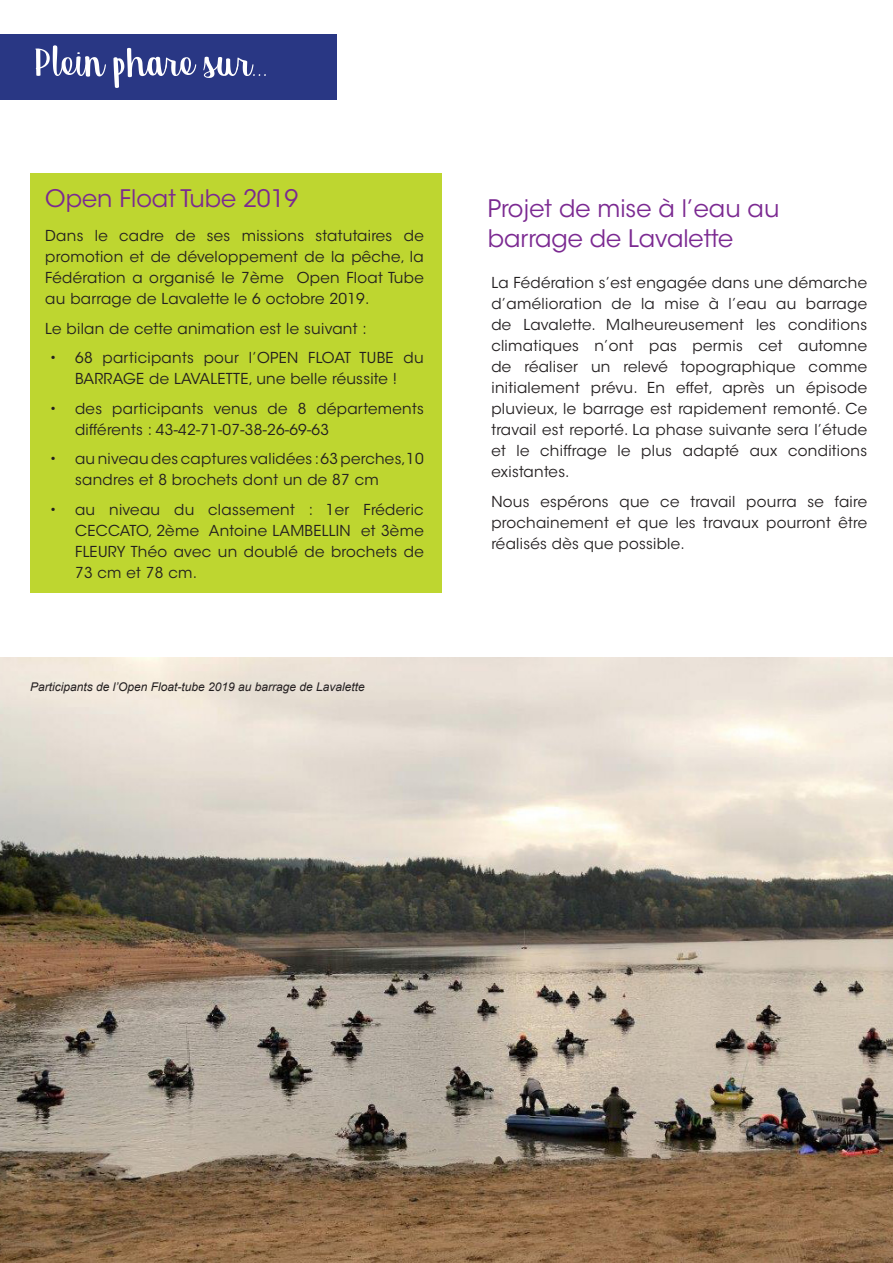
<style>
.page{position:relative;width:893px;height:1263px;background:#fff}
.page>*{position:absolute;margin:0;border:0;box-sizing:border-box;transform-origin:0 0}
.t1{font:60px "Georgina";color:#fff}
.t2{font:24px "ITC Avant Garde Std";color:#7b2991}
.t3{font:15px/21px "ITC Avant Garde Std";letter-spacing:.02em;color:#231f20;text-align:justify}
.t4{font:italic 12px "Arial";color:#231f20}
</style>
<div class="page">
<div style="left:30px;top:173px;width:411px;height:419px;background:#bed630"></div>
<div style="left:0;top:34px;width:336px;height:65px;background:#293784"></div>
<img style="left:0;top:658px;width:893px;height:605px">
<p class="t1" style="left:34px;top:37px;width:234px">Plein phare sur...</p>
<p class="t2" style="left:45px;top:184px;width:255px">Open Float Tube 2019</p>
<p class="t2" style="left:488px;top:194px;width:293px">Projet de mise à l’eau au</p>
<p class="t3" style="left:45px;top:226px;width:380px">Dans le cadre de ses missions statutaires de</p>
<p class="t2" style="left:488px;top:224px;width:247px">barrage de Lavalette</p>
<p class="t3" style="left:45px;top:247px;width:380px">promotion et de développement de la pêche, la Fédération a organisé le 7ème Open Float Tube au barrage de Lavalette le 6 octobre 2019.</p>
<p class="t3" style="left:45px;top:318px;width:323px">Le bilan de cette animation est le suivant :</p>
<p class="t3" style="left:50px;top:348px;width:376px;text-align:center">• 68 participants pour l’OPEN FLOAT TUBE du<br>BARRAGE de LAVALETTE, une belle réussite !</p>
<p class="t3" style="left:75px;top:398px;width:350px;text-indent:-26px">• des participants venus de 8 départements différents : 43-42-71-07-38-26-69-63</p>
<p class="t3" style="left:75px;top:449px;width:350px;text-indent:-26px">• au niveau des captures validées : 63 perches,10 sandres et 8 brochets dont un de 87 cm</p>
<p class="t3" style="left:75px;top:499px;width:350px;text-indent:-26px">• au niveau du classement : 1er Fréderic CECCATO, 2ème Antoine LAMBELLIN et 3ème FLEURY Théo avec un doublé de brochets de 73 cm et 78 cm.</p>
<p class="t3" style="left:491px;top:272px;width:377px">La Fédération s’est engagée dans une démarche d’amélioration de la mise à l’eau au barrage de Lavalette. Malheureusement les conditions climatiques n’ont pas permis cet automne de réaliser un relevé topographique comme initialement prévu. En effet, après un épisode pluvieux, le barrage est rapidement remonté. Ce travail est reporté. La phase suivante sera l’étude et le chiffrage le plus adapté aux conditions existantes.</p>
<p class="t3" style="left:491px;top:491px;width:377px">Nous espérons que ce travail pourra se faire prochainement et que les travaux pourront être réalisés dès que possible.</p>
<p class="t4" style="left:30px;top:679px;width:336px">Participants de l’Open Float-tube 2019 au barrage de Lavalette</p>
</div>
